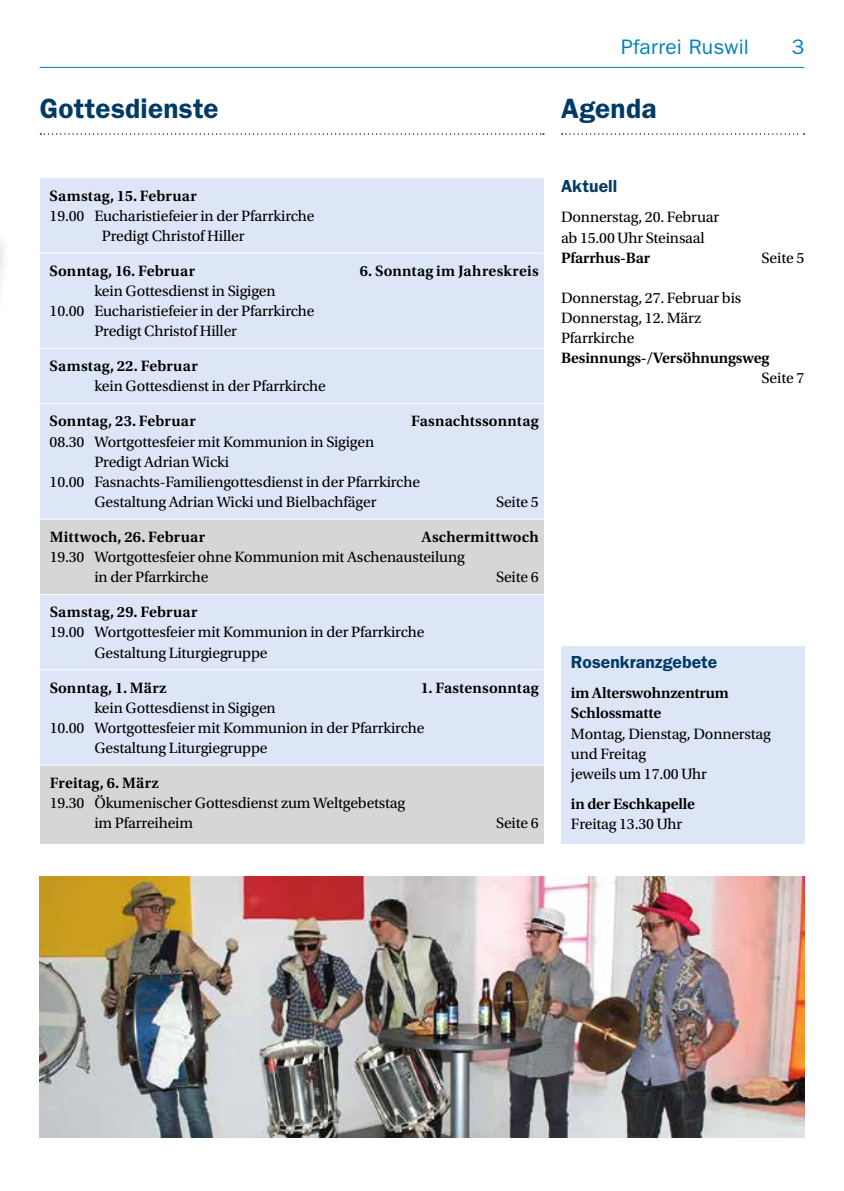
<style>
.page{position:relative;width:844px;height:1191px;background:#fff}
.page>*{position:absolute;margin:0;border:0;box-sizing:border-box;transform-origin:0 0}
.t1{font:600 28px "ITC Franklin Gothic Std";letter-spacing:.01em;color:#003a65}
.t2{font:21px "ITC Franklin Gothic Std";letter-spacing:.01em;color:#0080ba}
.t3{font:600 17.5px "ITC Franklin Gothic Std";letter-spacing:.005em;color:#003a65}
.t4{font:15.75px/20.1px "Utopia Std";letter-spacing:-.01em;color:#000}
.t5{font:600 15.75px/20.1px "Utopia Std";letter-spacing:.005em;color:#000}
</style>
<div class="page">
<hr style="left:40px;top:67px;width:764px;height:1px;background:#0080ba">
<div style="left:40px;top:177px;width:503px;height:667px;background:#d5d6d7"></div>
<svg style="left:40px;top:133px;width:504px;height:2px"></svg>
<svg style="left:561px;top:133px;width:243px;height:2px"></svg>
<div style="left:40px;top:177px;width:503px;height:342px;background:#dce6f7"></div>
<div style="left:40px;top:594px;width:503px;height:171px;background:#dce6f7"></div>
<hr style="left:40px;top:177px;width:503px;height:1px;background:#fff">
<hr style="left:40px;top:253px;width:503px;height:1px;background:#fff">
<hr style="left:40px;top:348px;width:503px;height:1px;background:#fff">
<hr style="left:40px;top:403px;width:503px;height:1px;background:#fff">
<hr style="left:40px;top:519px;width:503px;height:1px;background:#fff">
<hr style="left:40px;top:594px;width:503px;height:1px;background:#fff">
<hr style="left:40px;top:669px;width:503px;height:1px;background:#fff">
<hr style="left:40px;top:764px;width:503px;height:1px;background:#fff">
<div style="left:561px;top:646px;width:243px;height:198px;background:#dce6f7"></div>
<img style="left:40px;top:876px;width:764px;height:261px">
<h2 class="t2" style="left:621px;top:35px;width:129px">Pfarrei Ruswil</h2>
<h2 class="t2" style="left:791px;top:35px;width:14px">3</h2>
<h1 class="t1" style="left:40px;top:92px;width:180px">Gottesdienste</h1>
<h1 class="t1" style="left:561px;top:92px;width:97px">Agenda</h1>
<p class="t5" style="left:50px;top:185px;width:149px">Samstag, 15. Februar</p>
<p class="t4" style="left:102px;top:206px;width:214px;text-indent:-52px">19.00 Eucharistiefeier in der Pfarrkirche<br>Predigt Christof Hiller</p>
<p class="t5" style="left:50px;top:261px;width:147px">Sonntag, 16. Februar</p>
<p class="t5" style="left:360px;top:261px;width:180px">6. Sonntag im Jahreskreis</p>
<p class="t4" style="left:94px;top:281px;width:183px">kein Gottesdienst in Sigigen</p>
<p class="t4" style="left:50px;top:301px;width:266px">10.00 Eucharistiefeier in der Pfarrkirche</p>
<p class="t4" style="left:94px;top:321px;width:144px">Predigt Christof Hiller</p>
<p class="t5" style="left:50px;top:356px;width:150px">Samstag, 22. Februar</p>
<p class="t4" style="left:94px;top:376px;width:233px">kein Gottesdienst in der Pfarrkirche</p>
<p class="t5" style="left:50px;top:411px;width:148px">Sonntag, 23. Februar</p>
<p class="t5" style="left:411px;top:411px;width:129px">Fasnachtssonntag</p>
<p class="t4" style="left:50px;top:432px;width:326px">08.30 Wortgottesfeier mit Kommunion in Sigigen</p>
<p class="t4" style="left:94px;top:452px;width:136px">Predigt Adrian Wicki</p>
<p class="t4" style="left:50px;top:472px;width:372px">10.00 Fasnachts-Familiengottesdienst in der Pfarrkirche</p>
<p class="t4" style="left:94px;top:492px;width:283px">Gestaltung Adrian Wicki und Bielbachfäger</p>
<p class="t4" style="left:496px;top:492px;width:44px">Seite 5</p>
<p class="t5" style="left:50px;top:527px;width:157px">Mittwoch, 26. Februar</p>
<p class="t5" style="left:421px;top:527px;width:119px">Aschermittwoch</p>
<p class="t4" style="left:94px;top:547px;width:372px;text-indent:-45px">19.30 Wortgottesfeier ohne Kommunion mit Aschenausteilung in der Pfarrkirche</p>
<p class="t4" style="left:496px;top:567px;width:44px">Seite 6</p>
<p class="t5" style="left:50px;top:602px;width:149px">Samstag, 29. Februar</p>
<p class="t4" style="left:94px;top:622px;width:331px;text-indent:-45px">19.00 Wortgottesfeier mit Kommunion in der Pfarrkirche<br>Gestaltung Liturgiegruppe</p>
<p class="t5" style="left:50px;top:677px;width:118px">Sonntag, 1. März</p>
<p class="t5" style="left:420px;top:677px;width:119px">1. Fastensonntag</p>
<p class="t4" style="left:94px;top:698px;width:183px">kein Gottesdienst in Sigigen</p>
<p class="t4" style="left:50px;top:718px;width:376px">10.00 Wortgottesfeier mit Kommunion in der Pfarrkirche</p>
<p class="t4" style="left:94px;top:738px;width:175px">Gestaltung Liturgiegruppe</p>
<p class="t5" style="left:50px;top:773px;width:111px">Freitag, 6. März</p>
<p class="t4" style="left:94px;top:793px;width:312px;text-indent:-45px">19.30 Ökumenischer Gottesdienst zum Weltgebetstag im Pfarreiheim</p>
<p class="t4" style="left:496px;top:813px;width:44px">Seite 6</p>
<p class="t3" style="left:561px;top:176px;width:58px">Aktuell</p>
<p class="t4" style="left:561px;top:207px;width:160px">Donnerstag, 20. Februar ab 15.00 Uhr Steinsaal</p>
<p class="t5" style="left:561px;top:248px;width:91px">Pfarrhus-Bar</p>
<p class="t4" style="left:761px;top:248px;width:44px">Seite 5</p>
<p class="t4" style="left:561px;top:288px;width:182px">Donnerstag, 27. Februar bis<br>Donnerstag, 12. März<br>Pfarrkirche</p>
<p class="t5" style="left:561px;top:348px;width:210px">Besinnungs-/Versöhnungsweg</p>
<p class="t4" style="left:761px;top:368px;width:44px">Seite 7</p>
<p class="t3" style="left:570px;top:652px;width:148px">Rosenkranzgebete</p>
<p class="t5" style="left:570px;top:683px;width:159px">im Alterswohnzentrum<br>Schlossmatte</p>
<p class="t4" style="left:570px;top:723px;width:201px">Montag, Dienstag, Donnerstag und Freitag<br>jeweils um 17.00 Uhr</p>
<p class="t5" style="left:570px;top:793px;width:126px">in der Eschkapelle</p>
<p class="t4" style="left:570px;top:814px;width:113px">Freitag 13.30 Uhr</p>
</div>
